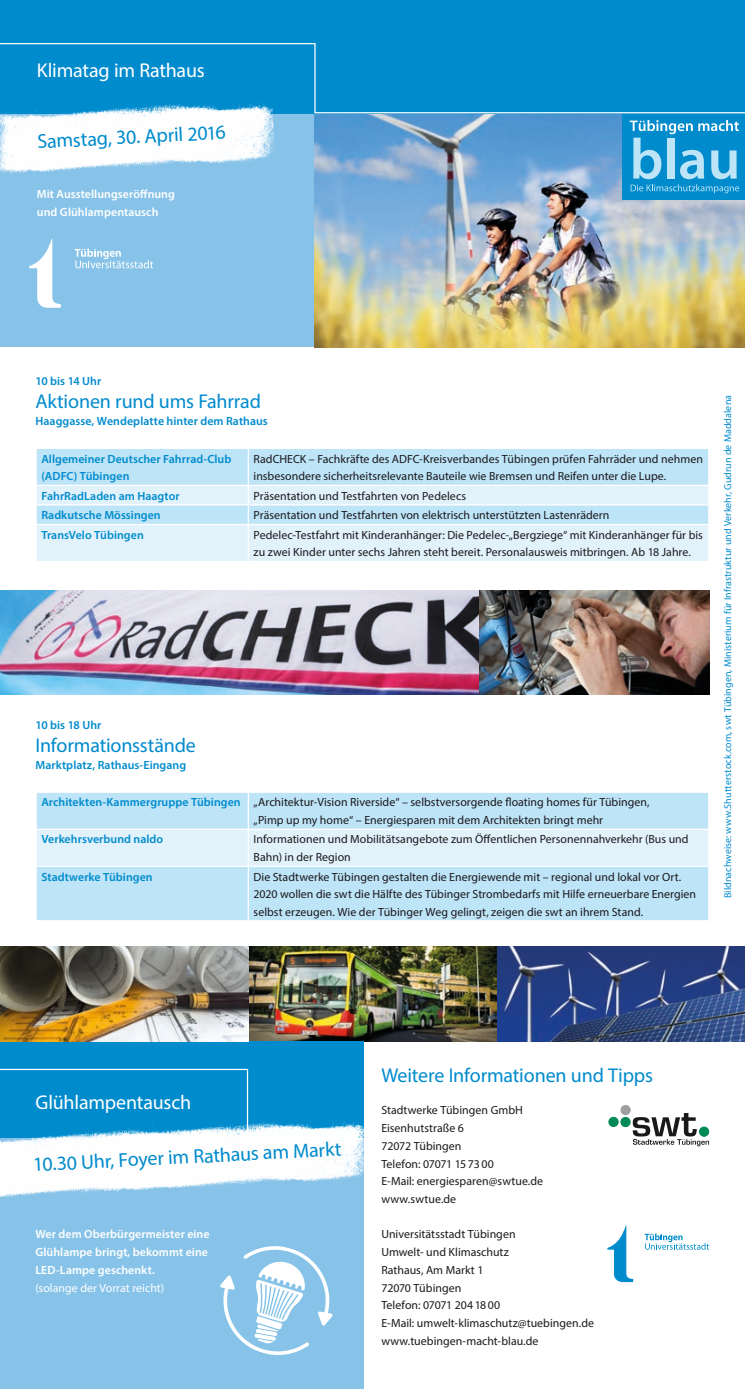
<style>
.page{position:relative;width:745px;height:1389px;background:#fff}
.page>*{position:absolute;margin:0;border:0;box-sizing:border-box;transform-origin:0 0}
.t1{font:20px "Myriad Pro";letter-spacing:-.01em;color:#008bcd}
.t2{font:20px "Myriad Pro";letter-spacing:-.01em;color:#fff}
.t3{font:11.88px/17.8px "Myriad Pro";letter-spacing:.005em;color:#1b181c}
.t4{font:600 11.88px/17.5px "Myriad Pro";letter-spacing:.005em;color:#008bcd}
.t5{font:600 11.88px/17.8px "Myriad Pro";letter-spacing:.005em;color:#fff}
.t6{font:11.88px "Myriad Pro";letter-spacing:.005em;color:#fff}
.t7{font:10px "Myriad Pro";letter-spacing:.01em;color:#008bcd}
.s1{font-weight:600;color:#008bcd}
</style>
<div class="page">
<div style="left:0;top:94px;width:314px;height:253px;background:#87c3e8"></div>
<img style="left:314px;top:114px;width:430px;height:233px">
<div style="left:0;top:0;width:744px;height:113px;background:#008bcd"></div>
<svg style="left:75px;top:249px;width:78px;height:19px"></svg>
<svg style="left:29px;top:239px;width:32px;height:69px"></svg>
<div style="left:622px;top:113px;width:122px;height:87px;background:#008bcd"></div>
<svg style="left:629px;top:120px;width:109px;height:73px"></svg>
<svg style="left:0;top:43px;width:744px;height:71px"></svg>
<img style="left:0;top:93px;width:276px;height:80px">
<div style="left:37px;top:449px;width:670px;height:36px;background:#bde4f7"></div>
<svg style="left:37px;top:486px;width:670px;height:75px;background:#d8eefa"></svg>
<hr style="left:247px;top:449px;width:2px;height:36px;background:#fff">
<hr style="left:35px;top:504px;width:213px;height:2px;background:#fff">
<svg style="left:36px;top:505px;width:1px;height:19px"></svg>
<hr style="left:248px;top:504px;width:461px;height:2px;background:#fff">
<svg style="left:247px;top:486px;width:2px;height:38px"></svg>
<svg style="left:707px;top:486px;width:2px;height:38px"></svg>
<hr style="left:35px;top:524px;width:213px;height:1px;background:#fff">
<hr style="left:248px;top:524px;width:461px;height:1px;background:#fff">
<hr style="left:247px;top:525px;width:2px;height:36px;background:#fff">
<div style="left:37px;top:793px;width:670px;height:127px;background:#bde4f7"></div>
<div style="left:37px;top:830px;width:670px;height:36px;background:#e1f2fb"></div>
<hr style="left:247px;top:793px;width:2px;height:36px;background:#fff">
<hr style="left:35px;top:829px;width:213px;height:1px;background:#fff">
<hr style="left:248px;top:829px;width:461px;height:1px;background:#fff">
<hr style="left:247px;top:830px;width:2px;height:36px;background:#fff">
<hr style="left:35px;top:866px;width:213px;height:1px;background:#fff">
<hr style="left:248px;top:866px;width:461px;height:1px;background:#fff">
<hr style="left:247px;top:867px;width:2px;height:53px;background:#fff">
<img style="left:0;top:946px;width:744px;height:96px">
<img style="left:0;top:590px;width:709px;height:105px">
<div style="left:608px;top:1117px;width:9px;height:9px;background:#008b56;border-radius:50%"></div>
<div style="left:608px;top:1117px;width:10px;height:10px;border:1px solid #008b56;border-radius:50%"></div>
<div style="left:620px;top:1117px;width:9px;height:10px;background:#008b56;border-radius:50%"></div>
<div style="left:620px;top:1117px;width:10px;height:10px;border:1px solid #008b56;border-radius:50%"></div>
<div style="left:620px;top:1105px;width:9px;height:10px;background:#9d9fa0;border-radius:50%"></div>
<div style="left:620px;top:1105px;width:10px;height:10px;border:1px solid #9d9fa0;border-radius:50%"></div>
<svg style="left:632px;top:1113px;width:76px;height:33px"></svg>
<svg style="left:644px;top:1233px;width:64px;height:17px"></svg>
<svg style="left:607px;top:1226px;width:25px;height:56px"></svg>
<div style="left:0;top:1109px;width:363px;height:280px;background:#87c3e8"></div>
<div style="left:0;top:1041px;width:363px;height:97px;background:#008bcd"></div>
<svg style="left:0;top:1068px;width:364px;height:44px"></svg>
<img style="left:236px;top:1112px;width:128px;height:111px">
<img style="left:0;top:1123px;width:236px;height:74px">
<svg style="left:220px;top:1246px;width:113px;height:109px"></svg>
<h1 class="t2" style="left:37px;top:58px;width:169px">Klimatag im Rathaus</h1>
<h1 class="t1" style="left:37px;top:129px;width:190px;rotate:-3deg">Samstag, 30. April 2016</h1>
<p class="t5" style="left:37px;top:185px;width:139px">Mit Ausstellungseröffnung und Glühlampentausch</p>
<p class="t4" style="left:35px;top:372px;width:67px">10 bis 14 Uhr</p>
<h1 class="t1" style="left:35px;top:389px;width:227px">Aktionen rund ums Fahrrad</h1>
<p class="t4" style="left:35px;top:412px;width:234px">Haaggasse, Wendeplatte hinter dem Rathaus</p>
<p class="t4" style="left:41px;top:450px;width:191px">Allgemeiner Deutscher Fahrrad-Club (ADFC) Tübingen</p>
<p class="t3" style="left:253px;top:450px;width:450px">RadCHECK – Fachkräfte des ADFC-Kreisverbandes Tübingen prüfen Fahrräder und nehmen insbesondere sicherheitsrelevante Bauteile wie Bremsen und Reifen unter die Lupe.</p>
<p class="t4" style="left:41px;top:487px;width:140px">FahrRadLaden am Haagtor</p>
<p class="t3" style="left:253px;top:487px;width:214px">Präsentation und Testfahrten von Pedelecs</p>
<p class="t4" style="left:41px;top:506px;width:121px">Radkutsche Mössingen</p>
<p class="t3" style="left:253px;top:506px;width:357px">Präsentation und Testfahrten von elektrisch unterstützten Lastenrädern</p>
<p class="t4" style="left:41px;top:526px;width:104px">TransVelo Tübingen</p>
<p class="t3" style="left:253px;top:526px;width:450px">Pedelec-Testfahrt mit Kinderanhänger: Die Pedelec-„Bergziege“ mit Kinderanhänger für bis zu zwei Kinder unter sechs Jahren steht bereit. Personalausweis mitbringen. Ab 18 Jahre.</p>
<p class="t4" style="left:35px;top:716px;width:67px">10 bis 18 Uhr</p>
<h1 class="t1" style="left:35px;top:733px;width:162px">Informationsstände</h1>
<p class="t4" style="left:35px;top:756px;width:152px">Marktplatz, Rathaus-Eingang</p>
<p class="t3" style="left:253px;top:794px;width:397px;text-indent:-212px"><span class="s1">Architekten-Kammergruppe Tübingen</span> „Architektur-Vision Riverside“ – selbstversorgende floating homes für Tübingen, „Pimp up my home“ – Energiesparen mit dem Architekten bringt mehr</p>
<p class="t4" style="left:41px;top:830px;width:123px">Verkehrsverbund naldo</p>
<p class="t3" style="left:253px;top:831px;width:436px">Informationen und Mobilitätsangebote zum Öffentlichen Personennahverkehr (Bus und<br>Bahn) in der Region</p>
<p class="t4" style="left:41px;top:867px;width:113px">Stadtwerke Tübingen</p>
<p class="t3" style="left:253px;top:868px;width:444px">Die Stadtwerke Tübingen gestalten die Energiewende mit – regional und lokal vor Ort.<br>2020 wollen die swt die Hälfte des Tübinger Strombedarfs mit Hilfe erneuerbare Energien selbst erzeugen. Wie der Tübinger Weg gelingt, zeigen die swt an ihrem Stand.</p>
<p class="t7" style="left:721px;top:898px;width:505px;rotate:-90deg">Bildnachweise: www.Shutterstock.com, swt Tübingen, Ministerium für Infrastruktur und Verkehr, Gudrun de Maddalena</p>
<h1 class="t2" style="left:35px;top:1090px;width:157px">Glühlampentausch</h1>
<h1 class="t1" style="left:33px;top:1152px;width:310px;rotate:-3deg">10.30 Uhr, Foyer im Rathaus am Markt</h1>
<p class="t5" style="left:35px;top:1225px;width:175px">Wer dem Oberbürgermeister eine<br>Glühlampe bringt, bekommt eine<br>LED-Lampe geschenkt.</p>
<p class="t6" style="left:35px;top:1280px;width:130px">(solange der Vorrat reicht)</p>
<h1 class="t1" style="left:381px;top:1063px;width:273px">Weitere Informationen und Tipps</h1>
<p class="t3" style="left:381px;top:1101px;width:163px">Stadtwerke Tübingen GmbH<br>Eisenhutstraße 6<br>72072 Tübingen<br>Telefon: 07071 157300<br>E-Mail: energiesparen@swtue.de www.swtue.de</p>
<p class="t3" style="left:381px;top:1225px;width:214px">Universitätsstadt Tübingen<br>Umwelt- und Klimaschutz<br>Rathaus, Am Markt 1<br>72070 Tübingen<br>Telefon: 07071 2041800<br>E-Mail: umwelt-klimaschutz@tuebingen.de www.tuebingen-macht-blau.de</p>
</div>
